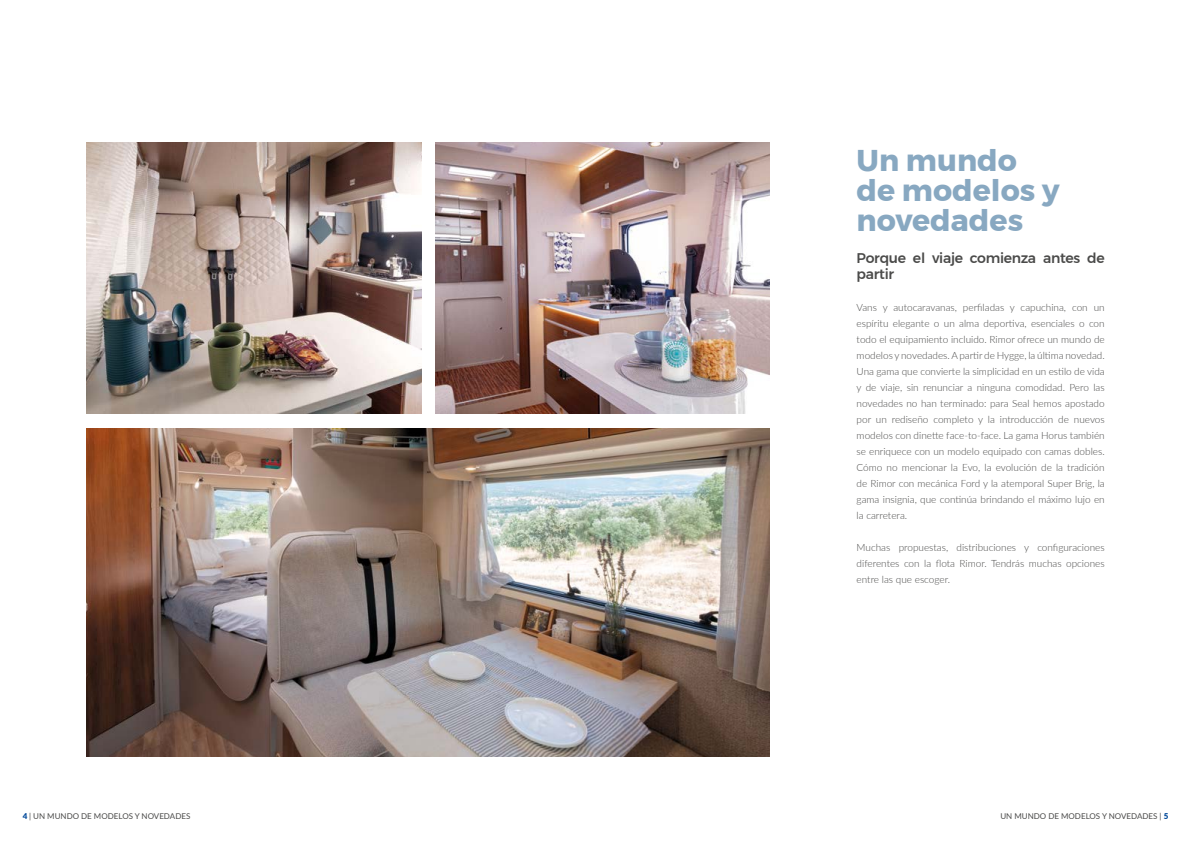
<style>
.page{position:relative;width:1191px;height:842px;background:#fff}
.page>*{position:absolute;margin:0;border:0;box-sizing:border-box;transform-origin:0 0}
.t1{font:700 30px/30px "Montserrat";color:#88a8c1}
.t2{font:500 14px/16px "Montserrat";letter-spacing:-.02em;color:#4a4a49}
.t3{font:300 10px/16px "Lato";color:#4a4a49;text-align:justify}
.t4{font:8px "Lato";color:#4a4a49}
.s1{font-weight:900;color:#00499a}
</style>
<div class="page">
<img style="left:86px;top:142px;width:336px;height:272px">
<img style="left:436px;top:142px;width:333px;height:272px">
<img style="left:86px;top:428px;width:683px;height:329px">
<h1 class="t1" style="left:856px;top:146px;width:204px">Un mundo de modelos y novedades</h1>
<h2 class="t2" style="left:856px;top:250px;width:250px">Porque el viaje comienza antes de partir</h2>
<p class="t3" style="left:856px;top:299px;width:250px">Vans y autocaravanas, perfiladas y capuchina, con un espíritu elegante o un alma deportiva, esenciales o con todo el equipamiento incluido. Rimor ofrece un mundo de modelos y novedades. A partir de Hygge, la última novedad.<br>Una gama que convierte la simplicidad en un estilo de vida y de viaje, sin renunciar a ninguna comodidad. Pero las novedades no han terminado: para Seal hemos apostado por un rediseño completo y la introducción de nuevos modelos con dinette face-to-face. La gama Horus también se enriquece con un modelo equipado con camas dobles.<br>Cómo no mencionar la Evo, la evolución de la tradición de Rimor con mecánica Ford y la atemporal Super Brig, la gama insignia, que continúa brindando el máximo lujo en la carretera.</p>
<p class="t3" style="left:856px;top:539px;width:250px">Muchas propuestas, distribuciones y configuraciones diferentes con la flota Rimor. Tendrás muchas opciones entre las que escoger.</p>
<p class="t4" style="left:23px;top:811px;width:169px"><span class="s1">4</span> | UN MUNDO DE MODELOS Y NOVEDADES</p>
<p class="t4" style="left:1000px;top:811px;width:169px">UN MUNDO DE MODELOS Y NOVEDADES | <span class="s1">5</span></p>
</div>
